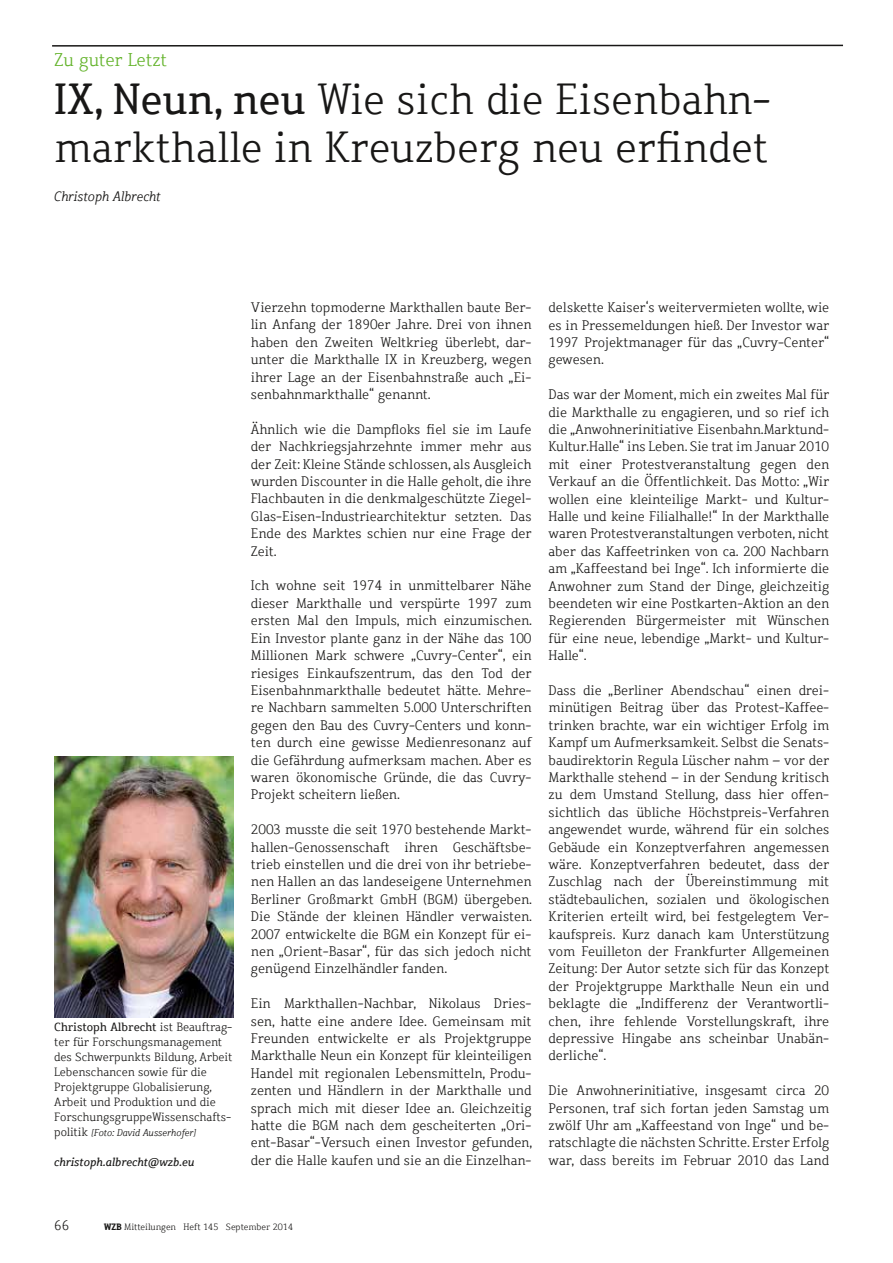
<style>
.page{position:relative;width:893px;height:1263px;background:#fff}
.page>*{position:absolute;margin:0;border:0;box-sizing:border-box;transform-origin:0 0}
.t1{font:300 42.45px/48px "Dahrendorf";color:#181716}
.t2{font:300 18px "Dahrendorf";color:#63b32a}
.t3{font:300 13.5px/17.4px "Dahrendorf";color:#181716;text-align:justify}
.t4{font:italic 300 13.5px "Dahrendorf";color:#181716}
.t5{font:300 11.7px/15px "Dahrendorf";color:#181716}
.t6{font:italic 11.7px "Dahrendorf";color:#181716}
.t7{font:italic 300 9.75px "Dahrendorf";color:#181716}
.t8{font:300 9px "Dahrendorf";color:#181716}
.s1{font-weight:400}
.s2{font-style:normal;font-size:11.7px}
.s3{font-weight:700}
</style>
<div class="page">
<svg style="left:52px;top:44px;width:791px;height:3px;background:#8b8a8a"></svg>
<img style="left:54px;top:757px;width:180px;height:260px">
<h2 class="t2" style="left:54px;top:48px;width:114px">Zu guter Letzt</h2>
<h1 class="t1" style="left:54px;top:76px;width:718px"><span class="s1">IX, Neun, neu</span> Wie sich die Eisenbahn&shy;markthalle in Kreuzberg neu erfindet</h1>
<p class="t4" style="left:54px;top:188px;width:108px">Christoph Albrecht</p>
<p class="t5" style="left:54px;top:1020px;width:180px"><span class="s1">Christoph Albrecht</span> ist Beauftrag&shy;ter für Forschungsmanagement des Schwerpunkts Bildung, Arbeit<br>Lebenschancen sowie für die<br>Projektgruppe Globalisierung,<br>Arbeit und Produktion und die<br>ForschungsgruppeWissenschafts-</p>
<p class="t7" style="left:54px;top:1127px;width:144px"><span class="s2">politik</span> [Foto: David Ausserhofer]</p>
<p class="t6" style="left:54px;top:1154px;width:142px">christoph.albrecht@wzb.eu</p>
<p class="t3" style="left:251px;top:299px;width:282px">Vierzehn topmoderne Markthallen baute Ber&shy;lin Anfang der 1890er Jahre. Drei von ihnen haben den Zweiten Weltkrieg überlebt, dar&shy;unter die Markthalle IX in Kreuzberg, wegen ihrer Lage an der Eisenbahnstraße auch „Ei&shy;senbahnmarkthalle“ genannt.</p>
<p class="t3" style="left:251px;top:421px;width:282px">Ähnlich wie die Dampfloks fiel sie im Laufe der Nachkriegsjahrzehnte immer mehr aus der Zeit: Kleine Stände schlossen, als Ausgleich wurden Discounter in die Halle geholt, die ihre Flachbauten in die denkmalgeschützte Ziegel-Glas-Eisen-Industriearchitektur setzten. Das Ende des Marktes schien nur eine Frage der Zeit.</p>
<p class="t3" style="left:251px;top:577px;width:283px">Ich wohne seit 1974 in unmittelbarer Nähe dieser Markthalle und verspürte 1997 zum ersten Mal den Impuls, mich einzumischen.<br>Ein Investor plante ganz in der Nähe das 100<br>Millionen Mark schwere „Cuvry-Center“, ein riesiges Einkaufszentrum, das den Tod der Eisenbahnmarkthalle bedeutet hätte. Mehre&shy;re Nachbarn sammelten 5.000 Unterschriften gegen den Bau des Cuvry-Centers und konn&shy;ten durch eine gewisse Medienresonanz auf die Gefährdung aufmerksam machen. Aber es waren ökonomische Gründe, die das Cuvry-Projekt scheitern ließen.</p>
<p class="t3" style="left:251px;top:821px;width:283px">2003 musste die seit 1970 bestehende Markt&shy;hallen-Genossenschaft ihren Geschäftsbe&shy;trieb einstellen und die drei von ihr betriebe&shy;nen Hallen an das landeseigene Unternehmen Berliner Großmarkt GmbH (BGM) übergeben.<br>Die Stände der kleinen Händler verwaisten.<br>2007 entwickelte die BGM ein Konzept für ei&shy;nen „Orient-Basar“, für das sich jedoch nicht genügend Einzelhändler fanden.</p>
<p class="t3" style="left:251px;top:995px;width:283px">Ein Markthallen-Nachbar, Nikolaus Dries&shy;sen, hatte eine andere Idee. Gemeinsam mit Freunden entwickelte er als Projektgruppe Markthalle Neun ein Konzept für kleinteiligen Handel mit regionalen Lebensmitteln, Produ&shy;zenten und Händlern in der Markthalle und sprach mich mit dieser Idee an. Gleichzeitig hatte die BGM nach dem gescheiterten „Ori&shy;ent-Basar“-Versuch einen Investor gefunden, der die Halle kaufen und sie an die Einzelhan-</p>
<p class="t3" style="left:549px;top:299px;width:282px">delskette Kaiser‘s weitervermieten wollte, wie es in Pressemeldungen hieß. Der Investor war 1997 Projektmanager für das „Cuvry-Center“ gewesen.</p>
<p class="t3" style="left:549px;top:386px;width:282px">Das war der Moment, mich ein zweites Mal für die Markthalle zu engagieren, und so rief ich die „Anwohnerinitiative Eisenbahn.Marktund-Kultur.Halle“ ins Leben. Sie trat im Januar 2010 mit einer Protestveranstaltung gegen den Verkauf an die Öffentlichkeit. Das Motto: „Wir wollen eine kleinteilige Markt- und Kultur-Halle und keine Filialhalle!“ In der Markthalle waren Protestveranstaltungen verboten, nicht aber das Kaffeetrinken von ca. 200 Nachbarn am „Kaffeestand bei Inge“. Ich informierte die Anwohner zum Stand der Dinge, gleichzeitig beendeten wir eine Postkarten-Aktion an den Regierenden Bürgermeister mit Wünschen für eine neue, lebendige „Markt- und Kultur-Halle“.</p>
<p class="t3" style="left:549px;top:682px;width:282px">Dass die „Berliner Abendschau“ einen drei&shy;minütigen Beitrag über das Protest-Kaffee&shy;trinken brachte, war ein wichtiger Erfolg im Kampf um Aufmerksamkeit. Selbst die Senats&shy;baudirektorin Regula Lüscher nahm – vor der Markthalle stehend – in der Sendung kritisch zu dem Umstand Stellung, dass hier offen&shy;sichtlich das übliche Höchstpreis-Verfahren angewendet wurde, während für ein solches Gebäude ein Konzeptverfahren angemessen wäre. Konzeptverfahren bedeutet, dass der Zuschlag nach der Übereinstimmung mit städtebaulichen, sozialen und ökologischen Kriterien erteilt wird, bei festgelegtem Ver&shy;kaufspreis. Kurz danach kam Unterstützung vom Feuilleton der Frankfurter Allgemeinen Zeitung: Der Autor setzte sich für das Konzept der Projektgruppe Markthalle Neun ein und beklagte die „Indifferenz der Verantwortli&shy;chen, ihre fehlende Vorstellungskraft, ihre depressive Hingabe ans scheinbar Unabän&shy;derliche“.</p>
<p class="t3" style="left:549px;top:1082px;width:282px">Die Anwohnerinitiative, insgesamt circa 20<br>Personen, traf sich fortan jeden Samstag um zwölf Uhr am „Kaffeestand von Inge“ und be&shy;ratschlagte die nächsten Schritte. Erster Erfolg war, dass bereits im Februar 2010 das Land</p>
<p class="t3" style="left:54px;top:1217px;width:17px">66</p>
<p class="t8" style="left:104px;top:1221px;width:190px"><span class="s3">WZB</span> Mitteilungen Heft 145 September 2014</p>
</div>
